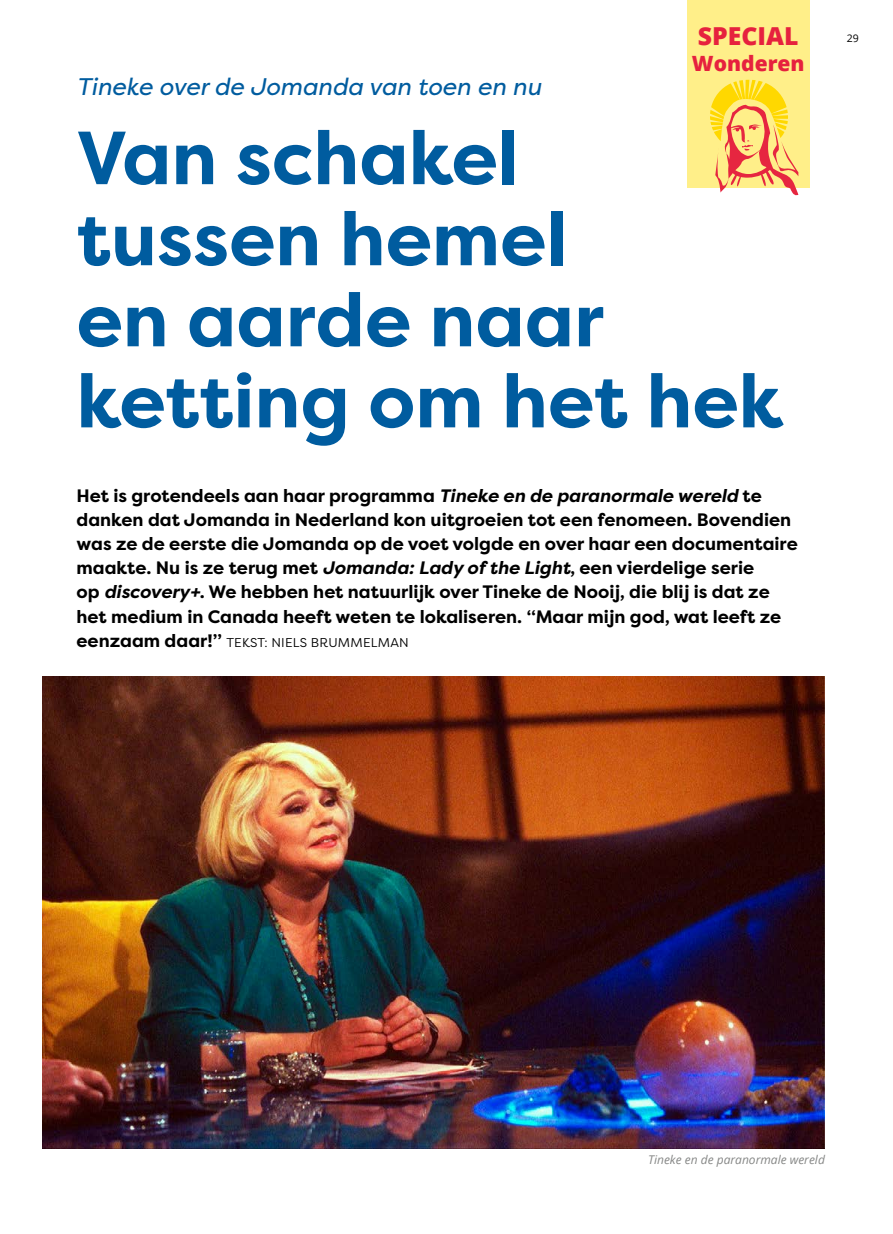
<style>
.page{position:relative;width:893px;height:1234px;background:#fff}
.page>*{position:absolute;margin:0;border:0;box-sizing:border-box;transform-origin:0 0}
.t1{font:700 75px/81px "Filson Pro";color:#005c9f}
.t2{font:800 24.75px "Open Sans";color:#e6213e}
.t3{font:italic 24px "Filson Pro";color:#005c9f}
.t4{font:800 21px "Open Sans";color:#e6213e}
.t5{font:700 18px/24px "Filson Pro";color:#000}
.t6{font:12.75px "Filson Pro";letter-spacing:.02em;color:#000}
.t7{font:italic 12px "Open Sans";color:#868786}
.t8{font:10.5px "Open Sans";color:#000}
.s1{font-style:italic}
.s2{font-weight:700;font-size:18px}
</style>
<div class="page">
<img style="left:43px;top:676px;width:782px;height:472px">
<div style="left:687px;top:0;width:123px;height:187px;background:#ffef89"></div>
<svg style="left:710px;top:80px;width:88px;height:116px"></svg>
<h2 class="t2" style="left:698px;top:17px;width:102px">SPECIAL</h2>
<p class="t4" style="left:692px;top:47px;width:114px">Wonderen</p>
<h3 class="t3" style="left:77px;top:70px;width:466px">Tineke over de Jomanda van toen en nu</h3>
<h1 class="t1" style="left:77px;top:118px;width:708px">Van schakel<br>tussen hemel<br>en aarde naar ketting om het hek</h1>
<p class="t5" style="left:77px;top:484px;width:723px">Het is grotendeels aan haar programma <span class="s1">Tineke en de paranormale wereld</span> te danken dat Jomanda in Nederland kon uitgroeien tot een fenomeen. Bovendien was ze de eerste die Jomanda op de voet volgde en over haar een documentaire maakte. Nu is ze terug met <span class="s1">Jomanda: Lady of the Light</span>, een vierdelige serie<br>op <span class="s1">discovery+</span>. We hebben het natuurlijk over Tineke de Nooij, die blij is dat ze het medium in Canada heeft weten te lokaliseren. “Maar mijn god, wat leeft ze</p>
<p class="t6" style="left:77px;top:633px;width:334px"><span class="s2">eenzaam daar!”</span> TEKST: NIELS BRUMMELMAN</p>
<p class="t8" style="left:847px;top:31px;width:14px">29</p>
<p class="t7" style="left:648px;top:1150px;width:178px">Tineke en de paranormale wereld</p>
</div>
